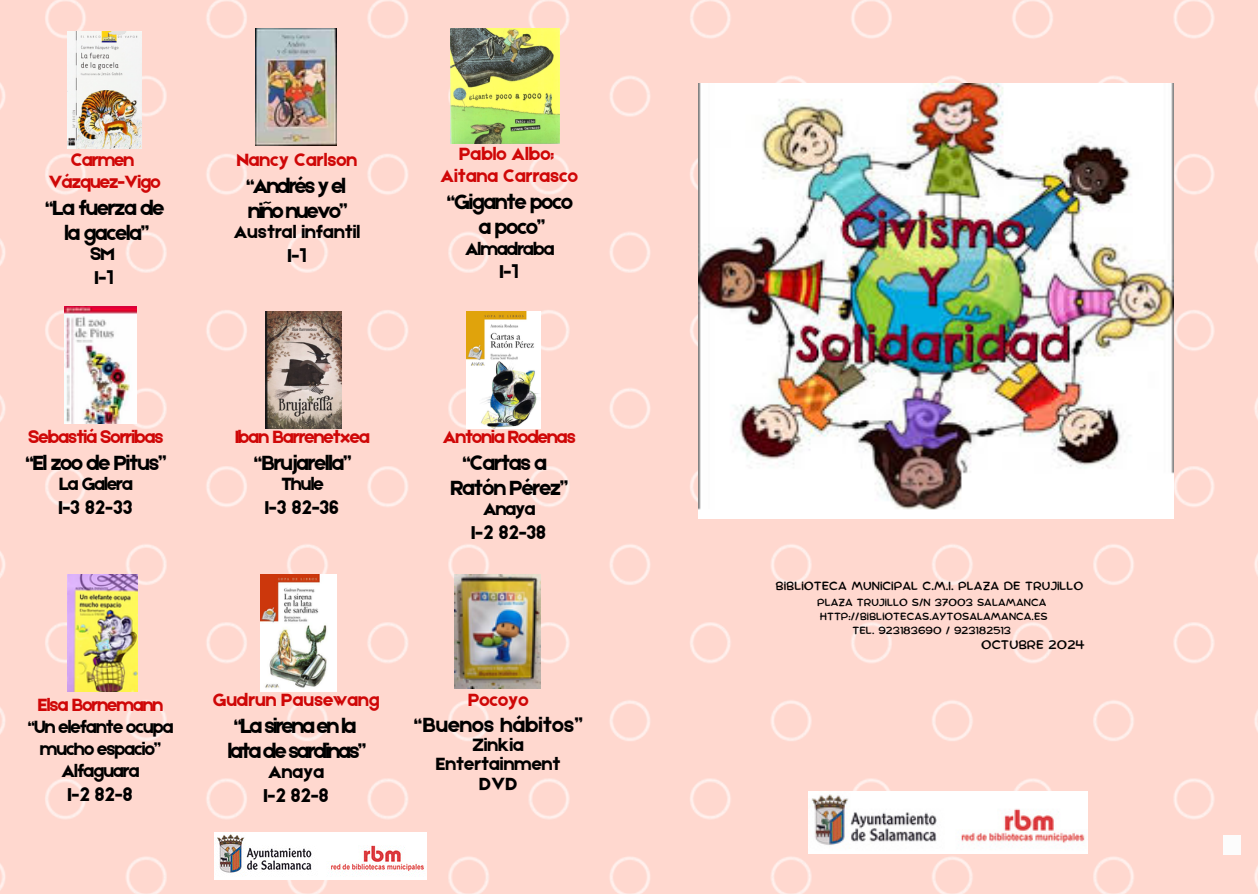
<style>
.page{position:relative;width:1258px;height:894px;background:#fff}
.page>*{position:absolute;margin:0;border:0;box-sizing:border-box;transform-origin:0 0}
.t1{font:21.9px/25.2px "Etna";letter-spacing:-.05em;color:#000;text-align:center}
.t2{font:21.9px/25.2px "Etna";letter-spacing:-.08em;color:#000}
.t3{font:21.9px "Etna";color:#000}
.t4{font:19.8px "Etna";color:#000}
.t5{font:18.9px/21.9px "Etna";letter-spacing:-.05em;color:#000;text-align:center}
.t6{font:18.9px/21.9px "Etna";letter-spacing:-.05em;color:#cf0707;text-align:center}
.t7{font:18.9px/21.9px "Etna";color:#cf0707;text-align:center}
.t8{font:18.9px/19.5px "Etna";color:#000;text-align:center}
.t9{font:12.3px "Comica";letter-spacing:.005em;color:#000}
.t10{font:11.7px "Comica";letter-spacing:.005em;color:#000}
.t11{font:10.2px "Comica";letter-spacing:.005em;color:#000}
.s1{color:#cf0707}
</style>
<div class="page">
<div style="left:0;top:0;width:1258px;height:893px;background:#ffd8cf"></div>
<img style="left:808px;top:791px;width:279px;height:62px">
<div style="left:1223px;top:834px;width:17px;height:20px;background:#fcfcfc"></div>
<img style="left:214px;top:832px;width:212px;height:46px">
<img style="left:455px;top:574px;width:85px;height:114px">
<img style="left:256px;top:29px;width:81px;height:117px">
<img style="left:698px;top:84px;width:475px;height:434px">
<img style="left:260px;top:574px;width:76px;height:117px">
<img style="left:451px;top:29px;width:108px;height:114px">
<img style="left:68px;top:31px;width:74px;height:117px">
<img style="left:68px;top:574px;width:69px;height:117px">
<img style="left:467px;top:311px;width:74px;height:117px">
<img style="left:265px;top:311px;width:77px;height:117px">
<img style="left:65px;top:307px;width:72px;height:117px">
<h1 class="t6" style="left:48px;top:148px;width:114px">Carmen<br>Vázquez-Vigo</h1>
<h1 class="t1" style="left:45px;top:194px;width:121px">“La fuerza de la gacela”</h1>
<h1 class="t5" style="left:90px;top:242px;width:26px">SM</h1>
<h1 class="t4" style="left:95px;top:263px;width:20px">I-1</h1>
<p class="t6" style="left:28px;top:425px;width:137px">Sebastiá Sorribas</p>
<p class="t1" style="left:25px;top:449px;width:143px">“El zoo de Pitus”</p>
<p class="t5" style="left:59px;top:472px;width:75px">La Galera</p>
<p class="t4" style="left:59px;top:493px;width:75px">I-3 82-33</p>
<h1 class="t7" style="left:237px;top:148px;width:122px">Nancy Carlson</h1>
<h1 class="t2" style="left:246px;top:172px;width:103px">“Andrés y el niño nuevo”</h1>
<h1 class="t8" style="left:234px;top:221px;width:128px">Austral infantil</h1>
<h1 class="t4" style="left:288px;top:241px;width:20px">I-1</h1>
<p class="t6" style="left:235px;top:425px;width:136px">Iban Barrenetxea</p>
<p class="t1" style="left:254px;top:449px;width:99px">“Brujarella”</p>
<p class="t5" style="left:281px;top:472px;width:44px">Thule</p>
<p class="t4" style="left:265px;top:493px;width:75px">I-3 82-36</p>
<h1 class="t7" style="left:440px;top:142px;width:139px">Pablo Albo;<br>Aitana Carrasco</h1>
<h1 class="t1" style="left:447px;top:188px;width:128px">“Gigante poco a poco”</h1>
<h1 class="t5" style="left:465px;top:236px;width:91px">Almadraba</h1>
<h1 class="t4" style="left:500px;top:258px;width:20px">I-1</h1>
<p class="t6" style="left:443px;top:425px;width:134px">Antonia Rodenas</p>
<p class="t1" style="left:450px;top:449px;width:119px">“Cartas a<br>Ratón Pérez”</p>
<p class="t5" style="left:483px;top:497px;width:54px">Anaya</p>
<p class="t4" style="left:472px;top:518px;width:76px">I-2 82-38</p>
<p class="t5" style="left:28px;top:692px;width:147px"><span class="s1">Elsa Bornemann </span>“Un elefante ocupa mucho espacio”<br>Alfaguara</p>
<p class="t4" style="left:68px;top:780px;width:66px">I-2 82-8</p>
<p class="t7" style="left:213px;top:687px;width:168px">Gudrun Pausewang</p>
<p class="t2" style="left:228px;top:711px;width:140px">“La sirena en la lata de sardinas”</p>
<p class="t5" style="left:268px;top:760px;width:58px">Anaya</p>
<p class="t4" style="left:264px;top:781px;width:66px">I-2 82-8</p>
<p class="t6" style="left:468px;top:687px;width:62px">Pocoyo</p>
<p class="t3" style="left:414px;top:709px;width:171px">“Buenos hábitos”</p>
<p class="t8" style="left:436px;top:734px;width:126px">Zinkia<br>Entertainment<br>DVD</p>
<h1 class="t10" style="left:775px;top:580px;width:309px">BIBLIOTECA MUNICIPAL C.M.I. PLAZA DE TRUJILLO</h1>
<p class="t11" style="left:817px;top:597px;width:231px">PLAZA TRUJILLO S/N 37003 SALAMANCA</p>
<h1 class="t11" style="left:820px;top:611px;width:229px">HTTP://BIBLIOTECAS.AYTOSALAMANCA.ES</h1>
<p class="t11" style="left:852px;top:625px;width:160px">TEL. 923183690 / 923182513</p>
<h1 class="t9" style="left:981px;top:639px;width:105px">OCTUBRE 2024</h1>
</div>
